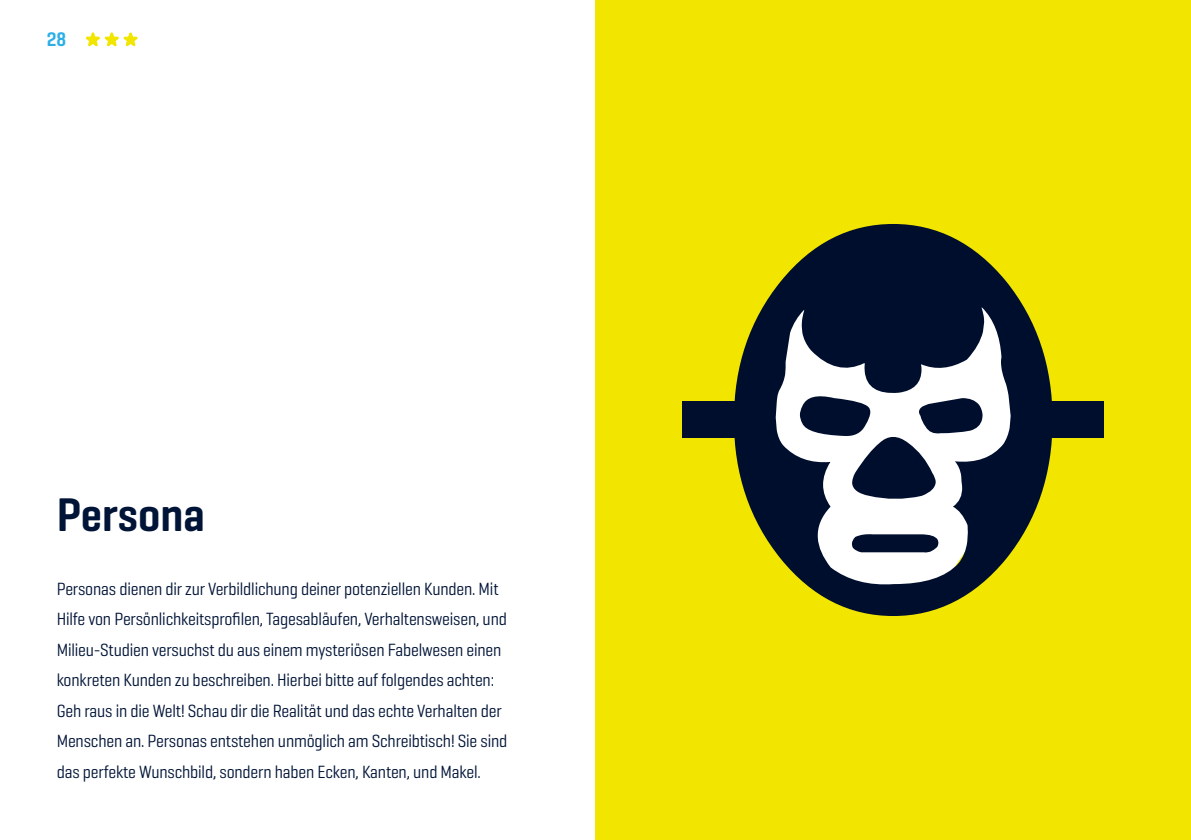
<style>
.page{position:relative;width:1191px;height:840px;background:#fff}
.page>*{position:absolute;margin:0;border:0;box-sizing:border-box;transform-origin:0 0}
.t1{font:600 48px "Geogrotesque Cond";color:#001437}
.t2{font:600 20px "Geogrotesque Cond";color:#2dafe6}
.t3{font:18px/30.4px "Geogrotesque Cond";letter-spacing:-.01em;color:#001437}
</style>
<div class="page">
<div style="left:595px;top:0;width:596px;height:839px;background:#f2e600"></div>
<svg style="left:734px;top:224px;width:318px;height:391px;fill:#000e2e"></svg>
<div style="left:682px;top:402px;width:71px;height:36px;background:#000e2e"></div>
<div style="left:1032px;top:402px;width:72px;height:36px;background:#000e2e"></div>
<svg style="left:85px;top:32px;width:53px;height:15px"></svg>
<p class="t2" style="left:47px;top:27px;width:21px">28</p>
<h1 class="t1" style="left:57px;top:485px;width:150px">Persona</h1>
<p class="t3" style="left:57px;top:572px;width:452px">Personas dienen dir zur Verbildlichung deiner potenziellen Kunden. Mit Hilfe von Persönlichkeitsprofilen, Tagesabläufen, Verhaltensweisen, und Milieu-Studien versuchst du aus einem mysteriösen Fabelwesen einen konkreten Kunden zu beschreiben. Hierbei bitte auf folgendes achten:<br>Geh raus in die Welt! Schau dir die Realität und das echte Verhalten der Menschen an. Personas entstehen unmöglich am Schreibtisch! Sie sind das perfekte Wunschbild, sondern haben Ecken, Kanten, und Makel.</p>
</div>
